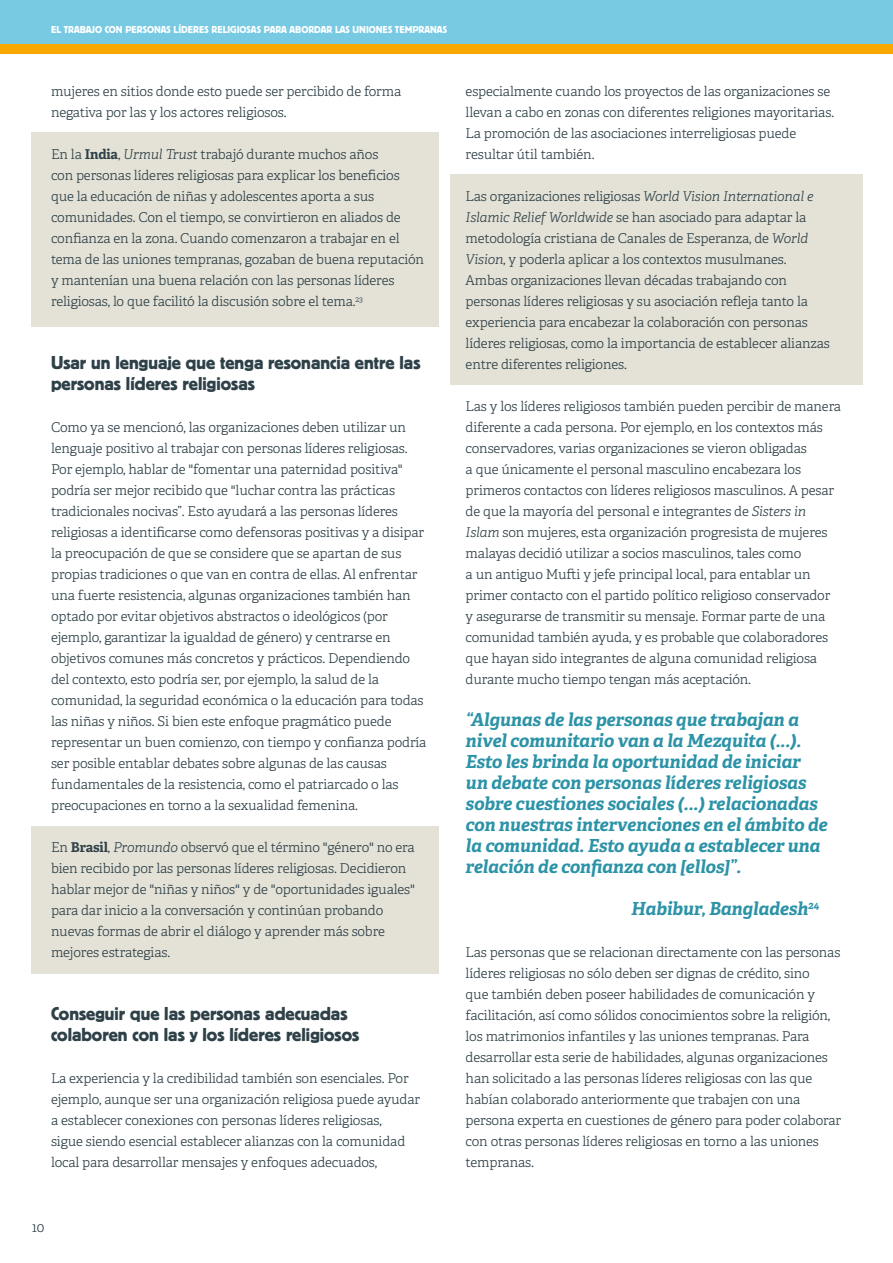
<style>
.page{position:relative;width:893px;height:1263px;background:#fff}
.page>*{position:absolute;margin:0;border:0;box-sizing:border-box;transform-origin:0 0}
.t1{font:19.5px/21px "Platz";color:#2f4148}
.t2{font:italic 700 18px/21px "Adelle";letter-spacing:-.01em;color:#2c93a7}
.t3{font:300 13.5px/21px "Adelle";letter-spacing:-.01em;color:#2f4148}
.t4{font:10.5px "Platz";color:#fff}
.s1{font-weight:700}
.s2{font-style:italic}
</style>
<div class="page">
<div style="left:0;top:0;width:893px;height:45px;background:#78cae3"></div>
<div style="left:0;top:45px;width:893px;height:9px;background:#f8a800"></div>
<div style="left:451px;top:174px;width:412px;height:211px;background:#e4e2d7"></div>
<div style="left:32px;top:826px;width:407px;height:148px;background:#e4e2d7"></div>
<div style="left:32px;top:132px;width:407px;height:195px;background:#e4e2d7"></div>
<p class="t4" style="left:51px;top:24px;width:398px">EL TRABAJO CON PERSONAS LÍDERES RELIGIOSAS PARA ABORDAR LAS UNIONES TEMPRANAS</p>
<p class="t3" style="left:51px;top:81px;width:352px">mujeres en sitios donde esto puede ser percibido de forma negativa por las y los actores religiosos.</p>
<p class="t3" style="left:51px;top:144px;width:374px">En la <span class="s1">India</span>, <span class="s2">Urmul Trust</span> trabajó durante muchos años<br>con personas líderes religiosas para explicar los beneficios que la educación de niñas y adolescentes aporta a sus comunidades. Con el tiempo, se convirtieron en aliados de confianza en la zona. Cuando comenzaron a trabajar en el tema de las uniones tempranas, gozaban de buena reputación y mantenían una buena relación con las personas líderes religiosas, lo que facilitó la discusión sobre el tema.<sup>23</sup></p>
<h1 class="t1" style="left:51px;top:352px;width:371px">Usar un lenguaje que tenga resonancia entre las personas líderes religiosas</h1>
<p class="t3" style="left:51px;top:417px;width:377px">Como ya se mencionó, las organizaciones deben utilizar un lenguaje positivo al trabajar con personas líderes religiosas.<br>Por ejemplo, hablar de "fomentar una paternidad positiva" podría ser mejor recibido que "luchar contra las prácticas tradicionales nocivas”. Esto ayudará a las personas líderes religiosas a identificarse como defensoras positivas y a disipar la preocupación de que se considere que se apartan de sus propias tradiciones o que van en contra de ellas. Al enfrentar una fuerte resistencia, algunas organizaciones también han optado por evitar objetivos abstractos o ideológicos (por ejemplo, garantizar la igualdad de género) y centrarse en objetivos comunes más concretos y prácticos. Dependiendo del contexto, esto podría ser, por ejemplo, la salud de la comunidad, la seguridad económica o la educación para todas las niñas y niños. Si bien este enfoque pragmático puede representar un buen comienzo, con tiempo y confianza podría ser posible entablar debates sobre algunas de las causas fundamentales de la resistencia, como el patriarcado o las preocupaciones en torno a la sexualidad femenina.</p>
<p class="t3" style="left:51px;top:837px;width:365px">En <span class="s1">Brasil</span>, <span class="s2">Promundo</span> observó que el término "género" no era bien recibido por las personas líderes religiosas. Decidieron hablar mejor de "niñas y niños" y de "oportunidades iguales" para dar inicio a la conversación y continúan probando nuevas formas de abrir el diálogo y aprender más sobre mejores estrategias.</p>
<h1 class="t1" style="left:51px;top:1003px;width:310px">Conseguir que las personas adecuadas colaboren con las y los líderes religiosos</h1>
<p class="t3" style="left:51px;top:1068px;width:371px">La experiencia y la credibilidad también son esenciales. Por ejemplo, aunque ser una organización religiosa puede ayudar a establecer conexiones con personas líderes religiosas,<br>sigue siendo esencial establecer alianzas con la comunidad local para desarrollar mensajes y enfoques adecuados,</p>
<p class="t3" style="left:466px;top:81px;width:370px">especialmente cuando los proyectos de las organizaciones se llevan a cabo en zonas con diferentes religiones mayoritarias.<br>La promoción de las asociaciones interreligiosas puede resultar útil también.</p>
<p class="t3" style="left:466px;top:186px;width:366px">Las organizaciones religiosas <span class="s2">World Vision International e Islamic Relief Worldwide</span> se han asociado para adaptar la metodología cristiana de Canales de Esperanza, de <span class="s2">World Vision</span>, y poderla aplicar a los contextos musulmanes.<br>Ambas organizaciones llevan décadas trabajando con personas líderes religiosas y su asociación refleja tanto la experiencia para encabezar la colaboración con personas líderes religiosas, como la importancia de establecer alianzas entre diferentes religiones.</p>
<p class="t3" style="left:466px;top:396px;width:377px">Las y los líderes religiosos también pueden percibir de manera diferente a cada persona. Por ejemplo, en los contextos más conservadores, varias organizaciones se vieron obligadas<br>a que únicamente el personal masculino encabezara los primeros contactos con líderes religiosos masculinos. A pesar de que la mayoría del personal e integrantes de <span class="s2">Sisters in Islam</span> son mujeres, esta organización progresista de mujeres malayas decidió utilizar a socios masculinos, tales como<br>a un antiguo Mufti y jefe principal local, para entablar un primer contacto con el partido político religioso conservador y asegurarse de transmitir su mensaje. Formar parte de una comunidad también ayuda, y es probable que colaboradores que hayan sido integrantes de alguna comunidad religiosa durante mucho tiempo tengan más aceptación.</p>
<p class="t2" style="left:466px;top:709px;width:363px">“Algunas de las personas que trabajan a nivel comunitario van a la Mezquita (...).<br>Esto les brinda la oportunidad de iniciar<br>un debate con personas líderes religiosas sobre cuestiones sociales (...) relacionadas con nuestras intervenciones en el ámbito de la comunidad. Esto ayuda a establecer una relación de confianza con [ellos]”.</p>
<h2 class="t2" style="left:631px;top:898px;width:190px">Habibur, Bangladesh<sup>24</sup></h2>
<p class="t3" style="left:466px;top:942px;width:377px">Las personas que se relacionan directamente con las personas líderes religiosas no sólo deben ser dignas de crédito, sino<br>que también deben poseer habilidades de comunicación y facilitación, así como sólidos conocimientos sobre la religión, los matrimonios infantiles y las uniones tempranas. Para desarrollar esta serie de habilidades, algunas organizaciones han solicitado a las personas líderes religiosas con las que habían colaborado anteriormente que trabajen con una persona experta en cuestiones de género para poder colaborar con otras personas líderes religiosas en torno a las uniones tempranas.</p>
<p class="t3" style="left:32px;top:1217px;width:14px">10</p>
</div>
